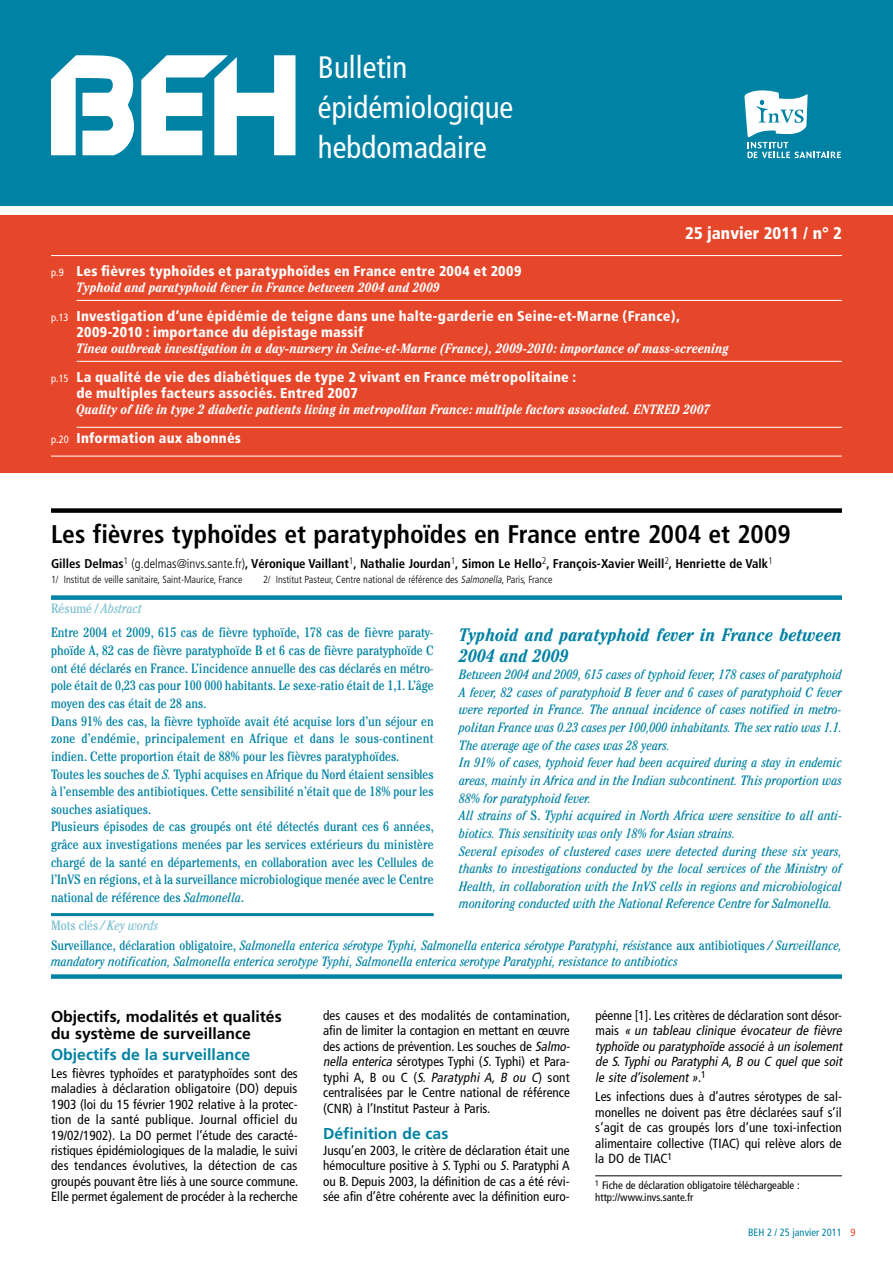
<style>
.page{position:relative;width:893px;height:1263px;background:#fff}
.page>*{position:absolute;margin:0;border:0;box-sizing:border-box;transform-origin:0 0}
.t1{font:condensed 30.9px/39.6px "Frutiger";color:#fff}
.t2{font:700 condensed 25.5px "Frutiger";color:#000}
.t3{font:italic 700 condensed 18px/21px "Cheltenham";color:#0082a4}
.t4{font:900 condensed 16.8px "Frutiger";color:#fff}
.t5{font:700 15.75px/17.5px "Frutiger";color:#000}
.t6{font:700 15.75px "Frutiger";color:#0082a4}
.t7{font:900 condensed 14.25px/16px "Frutiger";letter-spacing:.015em;color:#fff}
.t8{font:italic condensed 13.5px/17.7px "Cheltenham";color:#0082a4}
.t9{font:condensed 13.5px/17.7px "Cheltenham";color:#0082a4}
.t10{font:italic 700 condensed 13.5px "Cheltenham";letter-spacing:.005em;color:#fff}
.t11{font:condensed 13.2px/15.5px "Frutiger";color:#000}
.t12{font:italic condensed 13.2px/15.5px "Frutiger";color:#000}
.t13{font:700 condensed 12.75px "Frutiger";color:#000}
.t14{font:condensed 10.8px/12.8px "Frutiger";color:#000}
.t15{font:condensed 10.5px "Frutiger";color:#0082a4}
.t16{font:300 condensed 10.2px "Frutiger";color:#000}
.s1{font-weight:400;font-size:10.5px}
.s2{font-weight:300}
.s3{font-style:italic}
.s4{color:#80c1d1}
.s5{font-style:italic;color:#80c1d1}
.s6{font-style:normal}
.s7{font-style:normal;color:#80c1d1}
.s8{color:#e6472a}
</style>
<div class="page">
<div style="left:0;top:0;width:893px;height:206px;background:#0082a4"></div>
<svg style="left:51px;top:55px;width:244px;height:100px"></svg>
<svg style="left:744px;top:90px;width:97px;height:68px"></svg>
<div style="left:0;top:215px;width:893px;height:258px;background:#e6472a"></div>
<hr style="left:51px;top:255px;width:791px;height:1px;background:#fff">
<hr style="left:77px;top:300px;width:765px;height:1px;background:#fff">
<hr style="left:77px;top:361px;width:765px;height:1px;background:#fff">
<hr style="left:77px;top:427px;width:765px;height:1px;background:#fff">
<hr style="left:51px;top:456px;width:791px;height:1px;background:#fff">
<div style="left:51px;top:508px;width:791px;height:5px;background:#000"></div>
<div style="left:51px;top:595px;width:791px;height:5px;background:#0082a4"></div>
<div style="left:51px;top:974px;width:791px;height:5px;background:#0082a4"></div>
<hr style="left:51px;top:913px;width:383px;height:3px;background:#0082a4">
<hr style="left:595px;top:1175px;width:247px;height:1px;background:#000">
<h1 class="t1" style="left:318px;top:48px;width:197px">Bulletin épidémiologique hebdomadaire</h1>
<p class="t4" style="left:685px;top:223px;width:158px">25 janvier 2011 / n° 2</p>
<p class="t7" style="left:51px;top:263px;width:472px"><span class="s1">pp9</span> Les fièvres typhoïdes et paratyphoïdes en France entre 2004 et 2009</p>
<p class="t10" style="left:77px;top:280px;width:365px">Typhoid and paratyphoid fever in France between 2004 and 2009</p>
<p class="t7" style="left:77px;top:308px;width:605px;text-indent:-26px"><span class="s1">pp13</span> Investigation d’une épidémie de teigne dans une halte-garderie en Seine-et-Marne (France),<br>2009-2010 : importance du dépistage massif</p>
<p class="t10" style="left:77px;top:341px;width:654px">Tinea outbreak investigation in a day-nursery in Seine-et-Marne (France), 2009-2010: importance of mass-screening</p>
<p class="t7" style="left:77px;top:369px;width:501px;text-indent:-26px"><span class="s1">pp15</span> La qualité de vie des diabétiques de type 2 vivant en France métropolitaine : de multiples facteurs associés. Entred 2007</p>
<p class="t10" style="left:77px;top:401px;width:635px">Quality of life in type 2 diabetic patients living in metropolitan France: multiple factors associated. ENTRED 2007</p>
<p class="t7" style="left:51px;top:430px;width:192px"><span class="s1">pp20</span> Information aux abonnés</p>
<h2 class="t2" style="left:51px;top:519px;width:741px">Les fièvres typhoïdes et paratyphoïdes en France entre 2004 et 2009</h2>
<p class="t13" style="left:51px;top:556px;width:723px">Gilles Delmas<sup>1</sup> <span class="s2">(g.delmas@invs.sante.fr)</span>, Véronique Vaillant<sup>1</sup>, Nathalie Jourdan<sup>1</sup>, Simon Le Hello<sup>2</sup>, François-Xavier Weill<sup>2</sup>, Henriette de Valk<sup>1</sup></p>
<p class="t16" style="left:51px;top:574px;width:193px">1/ Institut de veille sanitaire, Saint-Maurice, France</p>
<p class="t16" style="left:263px;top:574px;width:291px">2/ Institut Pasteur, Centre national de référence des <span class="s3">Salmonella</span>, Paris, France</p>
<p class="t9" style="left:51px;top:597px;width:384px;line-height:24px"><span class="s4">Résumé /</span> <span class="s5">Abstract<br></span>Entre 2004 et 2009, 615 cas de fièvre typhoïde, 178 cas de fièvre paraty-</p>
<p class="t9" style="left:51px;top:641px;width:384px">phoïde A, 82 cas de fièvre paratyphoïde B et 6 cas de fièvre paratyphoïde C ont été déclarés en France. L’incidence annuelle des cas déclarés en métro&shy;pole était de 0,23 cas pour 100 000 habitants. Le sexe-ratio était de 1,1. L’âge moyen des cas était de 28 ans.<br>Dans 91% des cas, la fièvre typhoïde avait été acquise lors d’un séjour en zone d’endémie, principalement en Afrique et dans le sous-continent indien. Cette proportion était de 88% pour les fièvres paratyphoïdes.<br>Toutes les souches de <span class="s3">S.</span> Typhi acquises en Afrique du Nord étaient sensibles à l’ensemble des antibiotiques. Cette sensibilité n’était que de 18% pour les souches asiatiques.<br>Plusieurs épisodes de cas groupés ont été détectés durant ces 6 années, grâce aux investigations menées par les services extérieurs du ministère chargé de la santé en départements, en collaboration avec les Cellules de l’InVS en régions, et à la surveillance microbiologique menée avec le Centre national de référence des <span class="s3">Salmonella</span>.</p>
<h3 class="t3" style="left:459px;top:624px;width:384px">Typhoid and paratyphoid fever in France between<br>2004 and 2009</h3>
<p class="t8" style="left:459px;top:666px;width:384px">Between 2004 and 2009, 615 cases of typhoid fever, 178 cases of paratyphoid A fever, 82 cases of paratyphoid B fever and 6 cases of paratyphoid C fever were reported in France. The annual incidence of cases notified in metro&shy;politan France was 0.23 cases per 100,000 inhabitants. The sex ratio was 1.1.<br>The average age of the cases was 28 years.<br>In 91% of cases, typhoid fever had been acquired during a stay in endemic areas, mainly in Africa and in the Indian subcontinent. This proportion was 88% for paratyphoid fever.<br>All strains of <span class="s6">S.</span> Typhi acquired in North Africa were sensitive to all anti&shy;biotics. This sensitivity was only 18% for Asian strains.<br>Several episodes of clustered cases were detected during these six years, thanks to investigations conducted by the local services of the Ministry of Health, in collaboration with the InVS cells in regions and microbiological monitoring conducted with the National Reference Centre for Salmonella.</p>
<p class="t8" style="left:51px;top:915px;width:792px;line-height:19.6px"><span class="s7">Mots clés</span> <span class="s4">/ Key words<br></span><span class="s6">Surveillance, déclaration obligatoire,</span> Salmonella enterica sérotype Typhi, Salmonella enterica sérotype Paratyphi, résist<span class="s6">ance aux antibiotiques</span> / Surveillance,</p>
<p class="t8" style="left:51px;top:952px;width:628px">mandatory notification, Salmonella enterica serotype Typhi, Salmonella enterica serotype Paratyphi, resistance to antibiotics</p>
<p class="t5" style="left:51px;top:1007px;width:232px">Objectifs, modalités et qualités du système de surveillance</p>
<p class="t6" style="left:51px;top:1045px;width:201px">Objectifs de la surveillance</p>
<p class="t11" style="left:51px;top:1065px;width:248px">Les fièvres typhoïdes et paratyphoïdes sont des maladies à déclaration obligatoire (DO) depuis 1903 (loi du 15 février 1902 relative à la protec&shy;tion de la santé publique. Journal officiel du 19/02/1902). La DO permet l’étude des caracté&shy;ristiques épidémiologiques de la maladie, le suivi des tendances évolutives, la détection de cas groupés pouvant être liés à une source commune.<br>Elle permet également de procéder à la recherche</p>
<p class="t11" style="left:323px;top:1007px;width:251px">des causes et des modalités de contamination, afin de limiter la contagion en mettant en œuvre des actions de prévention. Les souches de <span class="s3">Salmo&shy;nella enterica</span> sérotypes Typhi (<span class="s3">S</span>. Typhi) et Para&shy;typhi A, B ou C (<span class="s3">S. Paratyphi A, B ou C</span>) sont centralisées par le Centre national de référence (CNR) à l’Institut Pasteur à Paris.</p>
<p class="t6" style="left:323px;top:1124px;width:127px">Définition de cas</p>
<p class="t11" style="left:323px;top:1143px;width:248px;text-align:justify">Jusqu’en 2003, le critère de déclaration était une hémoculture positive à <span class="s3">S</span>. Typhi ou <span class="s3">S</span>. Paratyphi A ou B. Depuis 2003, la définition de cas a été révi&shy;sée afin d’être cohérente avec la définition euro-</p>
<p class="t12" style="left:595px;top:1008px;width:251px"><span class="s6">péenne [1]. Les critères de déclaration sont désor&shy;m a i s</span> « un tableau clinique évocateur de fièvre typhoïde ou paratyphoïde associé à un isolement de S. Typhi ou Paratyphi A, B ou C quel que soit le site d’isolement »<span class="s6">.</span> <sup>1</sup></p>
<p class="t11" style="left:595px;top:1089px;width:248px;text-align:justify">Les infections dues à d’autres sérotypes de sal&shy;monelles ne doivent pas être déclarées sauf s’il s’agit de cas groupés lors d’une toxi-infection alimentaire collective (TIAC) qui relève alors de la DO de TIAC<sup>1</sup></p>
<p class="t14" style="left:595px;top:1178px;width:206px"><sup>1</sup> Fiche de déclaration obligatoire téléchargeable : http://www.invs.sante.fr</p>
<p class="t15" style="left:748px;top:1226px;width:109px">BEH 2 / 25 janvier 2011 <span class="s8">9</span></p>
</div>
